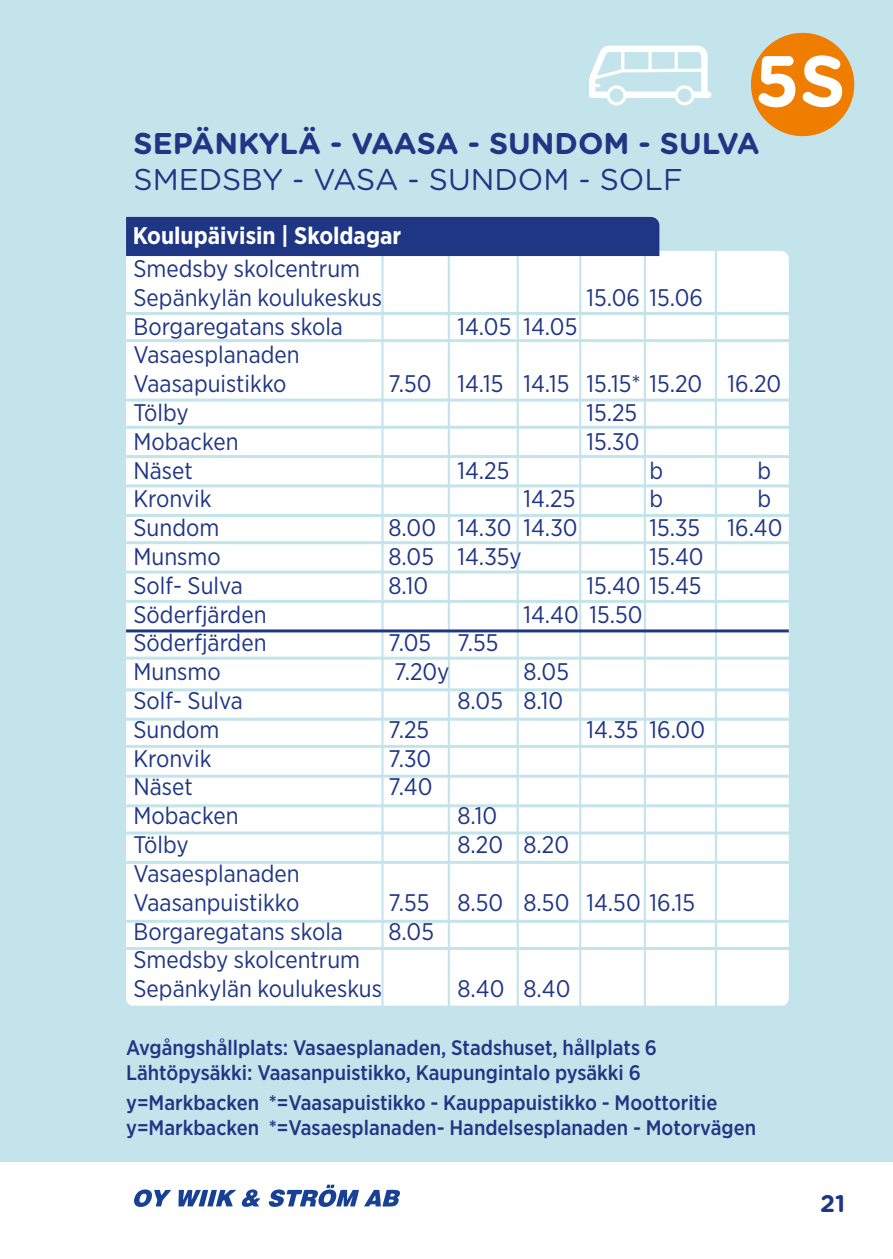
<style>
.page{position:relative;width:893px;height:1259px;background:#fff}
.page>*{position:absolute;margin:0;border:0;box-sizing:border-box;transform-origin:0 0}
.t1{font:700 72px "Gotham Rounded";color:#fff}
.t2{font:700 30px "Gotham Rounded";color:#1f3685}
.t3{font:30px "Gotham Rounded";color:#1f3685}
.t4{font:24px/28.8px "Gotham Narrow";color:#1f3685}
.t5{font:700 24px "Gotham Narrow";color:#fff}
.t6{font:700 24px "Gotham Rounded";color:#1f3685}
.t7{font:500 21px/25.2px "Gotham Narrow";color:#1f3685}
</style>
<div class="page">
<div style="left:0;top:0;width:893px;height:1161px;background:#c3e4eb"></div>
<div style="left:751px;top:33px;width:103px;height:103px;background:#ef7d00;border-radius:50%"></div>
<svg style="left:589px;top:46px;width:122px;height:59px"></svg>
<div style="left:126px;top:251px;width:663px;height:754px;background:#fff"></div>
<hr style="left:94px;top:774px;width:734px;height:3px;background:#c3e4eb">
<hr style="left:96px;top:484px;width:734px;height:3px;background:#c3e4eb">
<hr style="left:94px;top:600px;width:734px;height:3px;background:#c3e4eb">
<hr style="left:93px;top:688px;width:734px;height:3px;background:#c3e4eb">
<hr style="left:94px;top:398px;width:734px;height:3px;background:#c3e4eb">
<hr style="left:94px;top:804px;width:734px;height:3px;background:#c3e4eb">
<hr style="left:95px;top:514px;width:734px;height:3px;background:#c3e4eb">
<hr style="left:94px;top:919px;width:734px;height:3px;background:#c3e4eb">
<hr style="left:94px;top:312px;width:734px;height:3px;background:#c3e4eb">
<hr style="left:93px;top:717px;width:734px;height:3px;background:#c3e4eb">
<hr style="left:94px;top:426px;width:734px;height:3px;background:#c3e4eb">
<hr style="left:94px;top:831px;width:734px;height:3px;background:#c3e4eb">
<hr style="left:95px;top:541px;width:734px;height:3px;background:#c3e4eb">
<hr style="left:94px;top:947px;width:734px;height:3px;background:#c3e4eb">
<hr style="left:93px;top:656px;width:734px;height:3px;background:#c3e4eb">
<hr style="left:94px;top:339px;width:734px;height:3px;background:#c3e4eb">
<hr style="left:94px;top:745px;width:734px;height:3px;background:#c3e4eb">
<hr style="left:95px;top:455px;width:734px;height:3px;background:#c3e4eb">
<hr style="left:94px;top:861px;width:734px;height:3px;background:#c3e4eb">
<hr style="left:96px;top:570px;width:734px;height:3px;background:#c3e4eb">
<hr style="left:381px;top:251px;width:3px;height:786px;background:#c3e4eb">
<hr style="left:448px;top:252px;width:2px;height:786px;background:#c3e4eb">
<hr style="left:517px;top:256px;width:2px;height:786px;background:#c3e4eb">
<hr style="left:579px;top:256px;width:2px;height:786px;background:#c3e4eb">
<hr style="left:644px;top:251px;width:2px;height:786px;background:#c3e4eb">
<hr style="left:715px;top:251px;width:2px;height:786px;background:#c3e4eb">
<svg style="left:134px;top:1189px;width:37px;height:18px"></svg>
<svg style="left:178px;top:1189px;width:82px;height:18px"></svg>
<svg style="left:268px;top:1184px;width:132px;height:23px"></svg>
<div style="left:126px;top:217px;width:533px;height:39px;background:#1f3685"></div>
<hr style="left:126px;top:629px;width:663px;height:3px;background:#1f3685">
<h1 class="t1" style="left:754px;top:28px;width:93px">5S</h1>
<p class="t2" style="left:134px;top:122px;width:628px">SEPÄNKYLÄ - VAASA - SUNDOM - SULVA</p>
<p class="t3" style="left:134px;top:159px;width:551px">SMEDSBY - VASA - SUNDOM - SOLF</p>
<p class="t5" style="left:133px;top:220px;width:270px">Koulupäivisin | Skoldagar</p>
<p class="t4" style="left:134px;top:253px;width:250px">Smedsby skolcentrum<br>Sepänkylän koulukeskus</p>
<p class="t4" style="left:587px;top:282px;width:118px">15.06 15.06</p>
<p class="t4" style="left:134px;top:311px;width:211px">Borgaregatans skola</p>
<p class="t4" style="left:458px;top:311px;width:121px">14.05 14.05</p>
<p class="t4" style="left:134px;top:340px;width:168px">Vasaesplanaden<br>Vaasapuistikko</p>
<p class="t4" style="left:389px;top:369px;width:394px">7.50 14.15 14.15 15.15* 15.20 16.20</p>
<p class="t4" style="left:134px;top:397px;width:57px">Tölby</p>
<p class="t4" style="left:587px;top:397px;width:52px">15.25</p>
<p class="t4" style="left:134px;top:426px;width:107px">Mobacken</p>
<p class="t4" style="left:587px;top:426px;width:54px">15.30</p>
<p class="t4" style="left:134px;top:455px;width:61px">Näset</p>
<p class="t4" style="left:458px;top:455px;width:53px">14.25</p>
<p class="t4" style="left:650px;top:455px;width:15px">b</p>
<p class="t4" style="left:758px;top:455px;width:15px">b</p>
<p class="t4" style="left:134px;top:484px;width:80px">Kronvik</p>
<p class="t4" style="left:524px;top:484px;width:53px">14.25</p>
<p class="t4" style="left:650px;top:484px;width:15px">b</p>
<p class="t4" style="left:758px;top:484px;width:15px">b</p>
<p class="t4" style="left:134px;top:513px;width:87px">Sundom</p>
<p class="t4" style="left:389px;top:513px;width:191px">8.00 14.30 14.30</p>
<p class="t4" style="left:650px;top:513px;width:134px">15.35 16.40</p>
<p class="t4" style="left:134px;top:541px;width:89px">Munsmo</p>
<p class="t4" style="left:389px;top:541px;width:135px">8.05 14.35y</p>
<p class="t4" style="left:650px;top:541px;width:56px">15.40</p>
<p class="t4" style="left:134px;top:570px;width:111px">Solf- Sulva</p>
<p class="t4" style="left:389px;top:570px;width:41px">8.10</p>
<p class="t4" style="left:587px;top:570px;width:116px">15.40 15.45</p>
<p class="t4" style="left:134px;top:599px;width:135px">Söderfjärden</p>
<p class="t4" style="left:524px;top:599px;width:121px">14.40 15.50</p>
<p class="t4" style="left:134px;top:628px;width:135px">Söderfjärden</p>
<p class="t4" style="left:389px;top:628px;width:111px">7.05 7.55</p>
<p class="t4" style="left:134px;top:657px;width:89px">Munsmo</p>
<p class="t4" style="left:395px;top:657px;width:57px">7.20y</p>
<p class="t4" style="left:524px;top:657px;width:47px">8.05</p>
<p class="t4" style="left:134px;top:685px;width:111px">Solf- Sulva</p>
<p class="t4" style="left:458px;top:685px;width:107px">8.05 8.10</p>
<p class="t4" style="left:134px;top:714px;width:87px">Sundom</p>
<p class="t4" style="left:389px;top:714px;width:42px">7.25</p>
<p class="t4" style="left:587px;top:714px;width:120px">14.35 16.00</p>
<p class="t4" style="left:134px;top:743px;width:80px">Kronvik</p>
<p class="t4" style="left:389px;top:743px;width:44px">7.30</p>
<p class="t4" style="left:134px;top:772px;width:61px">Näset</p>
<p class="t4" style="left:389px;top:772px;width:45px">7.40</p>
<p class="t4" style="left:134px;top:801px;width:107px">Mobacken</p>
<p class="t4" style="left:458px;top:801px;width:41px">8.10</p>
<p class="t4" style="left:134px;top:829px;width:57px">Tölby</p>
<p class="t4" style="left:458px;top:829px;width:113px">8.20 8.20</p>
<p class="t4" style="left:134px;top:858px;width:168px">Vasaesplanaden<br>Vaasanpuistikko</p>
<p class="t4" style="left:389px;top:887px;width:308px">7.55 8.50 8.50 14.50 16.15</p>
<p class="t4" style="left:134px;top:916px;width:211px">Borgaregatans skola</p>
<p class="t4" style="left:389px;top:916px;width:47px">8.05</p>
<p class="t4" style="left:134px;top:945px;width:250px">Smedsby skolcentrum<br>Sepänkylän koulukeskus</p>
<p class="t4" style="left:458px;top:973px;width:114px">8.40 8.40</p>
<p class="t7" style="left:126px;top:1034px;width:532px">Avgångshållplats: Vasaesplanaden, Stadshuset, hållplats 6<br>Lähtöpysäkki: Vaasanpuistikko, Kaupungintalo pysäkki 6</p>
<p class="t7" style="left:126px;top:1090px;width:631px">y=Markbacken *=Vaasapuistikko - Kauppapuistikko - Moottoritie y=Markbacken *=Vasaesplanaden- Handelsesplanaden - Motorvägen</p>
<p class="t6" style="left:820px;top:1185px;width:27px">21</p>
</div>
